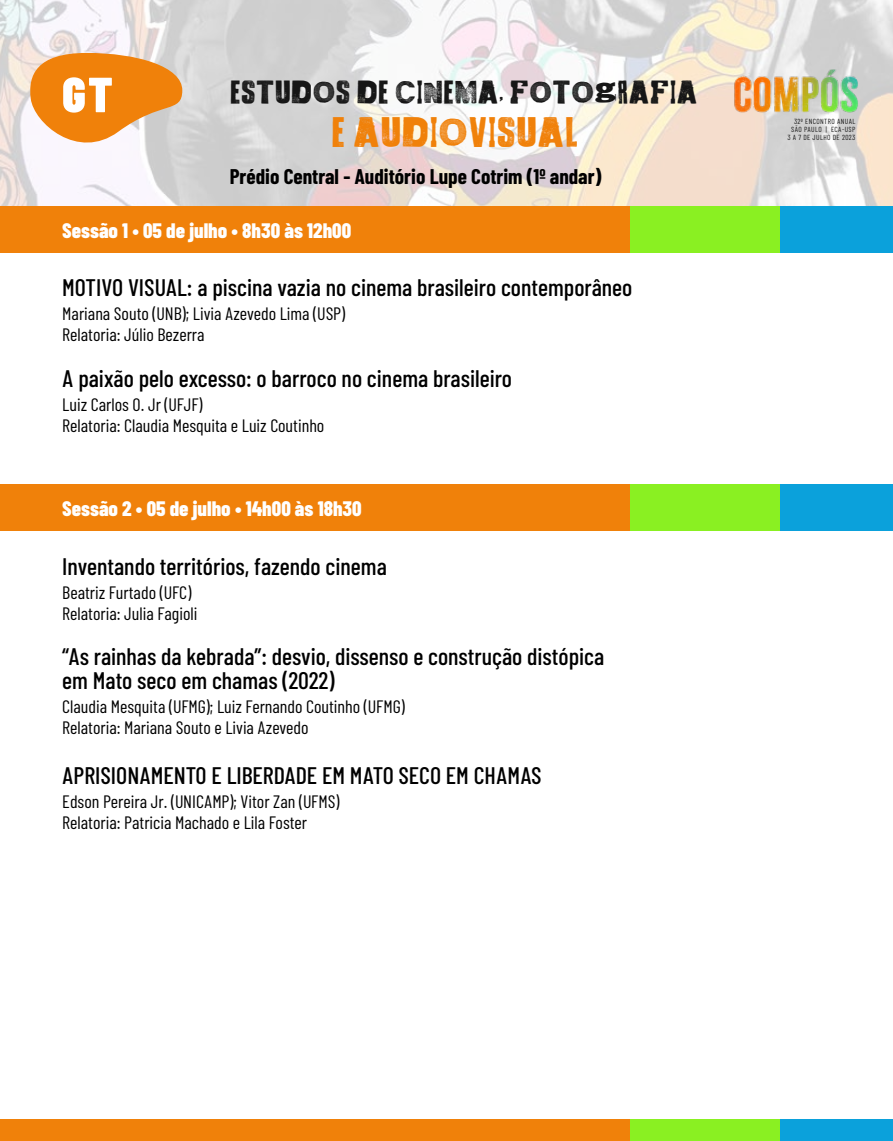
<style>
.page{position:relative;width:893px;height:1141px;background:#fff}
.page>*{position:absolute;margin:0;border:0;box-sizing:border-box;transform-origin:0 0}
.t1{font:29.85px "Fidalga";color:#f0810a}
.t2{font:500 24px/24px "Barlow Condensed";color:#000}
.t3{font:23.1px "Fidalga";color:#161616}
.t4{font:700 21.3px "Barlow Condensed";color:#000}
.t5{font:800 21px "Barlow Condensed";color:#fff}
.t6{font:18px/21px "Barlow Condensed";color:#000}
.t7{font:7.35px/8.1px "Barlow Condensed";letter-spacing:.05em;color:#161616;text-align:right}
</style>
<div class="page">
<svg style="left:0;top:0;width:893px;height:206px"></svg>
<svg style="left:28px;top:53px;width:154px;height:108px"></svg>
<img style="left:719px;top:57px;width:151px;height:70px">
<div style="left:0;top:206px;width:630px;height:47px;background:#f0810a"></div>
<div style="left:630px;top:206px;width:150px;height:47px;background:#8af022"></div>
<div style="left:780px;top:206px;width:113px;height:47px;background:#0ba1db"></div>
<div style="left:0;top:484px;width:630px;height:47px;background:#f0810a"></div>
<div style="left:630px;top:484px;width:150px;height:47px;background:#8af022"></div>
<div style="left:780px;top:484px;width:113px;height:47px;background:#0ba1db"></div>
<div style="left:0;top:1119px;width:630px;height:22px;background:#f0810a"></div>
<div style="left:630px;top:1119px;width:150px;height:22px;background:#8af022"></div>
<div style="left:780px;top:1119px;width:113px;height:22px;background:#0ba1db"></div>
<p class="t3" style="left:230px;top:80px;width:469px">ESTUDOS DE CINEMA, FOTOGRAFIA</p>
<h1 class="t1" style="left:331px;top:117px;width:249px">E AUDIOVISUAL</h1>
<p class="t4" style="left:230px;top:163px;width:373px">Prédio Central - Auditório Lupe Cotrim (1º andar)</p>
<p class="t5" style="left:62px;top:217px;width:290px">Sessão 1 • 05 de julho • 8h30 às 12h00</p>
<h2 class="t2" style="left:62px;top:275px;width:572px">MOTIVO VISUAL: a piscina vazia no cinema brasileiro contemporâneo</h2>
<p class="t6" style="left:62px;top:303px;width:284px">Mariana Souto (UNB); Livia Azevedo Lima (USP)<br>Relatoria: Júlio Bezerra</p>
<h2 class="t2" style="left:62px;top:366px;width:451px">A paixão pelo excesso: o barroco no cinema brasileiro</h2>
<p class="t6" style="left:62px;top:393px;width:264px">Luiz Carlos O. Jr (UFJF)<br>Relatoria: Claudia Mesquita e Luiz Coutinho</p>
<p class="t5" style="left:62px;top:496px;width:301px">Sessão 2 • 05 de julho • 14h00 às 18h30</p>
<h2 class="t2" style="left:62px;top:554px;width:326px">Inventando territórios, fazendo cinema</h2>
<p class="t6" style="left:62px;top:582px;width:137px">Beatriz Furtado (UFC)<br>Relatoria: Julia Fagioli</p>
<h2 class="t2" style="left:62px;top:644px;width:543px">“As rainhas da kebrada”: desvio, dissenso e construção distópica em Mato seco em chamas (2022)</h2>
<p class="t6" style="left:62px;top:696px;width:344px">Claudia Mesquita (UFMG); Luiz Fernando Coutinho (UFMG)<br>Relatoria: Mariana Souto e Livia Azevedo</p>
<h2 class="t2" style="left:62px;top:763px;width:481px">APRISIONAMENTO E LIBERDADE EM MATO SECO EM CHAMAS</h2>
<p class="t6" style="left:62px;top:791px;width:279px">Edson Pereira Jr. (UNICAMP); Vitor Zan (UFMS)<br>Relatoria: Patricia Machado e Lila Foster</p>
<p class="t7" style="left:787px;top:117px;width:69px">32º ENCONTRO ANUAL<br>SÃO PAULO | ECA-USP<br>3 A 7 DE JULHO DE 2023</p>
</div>
